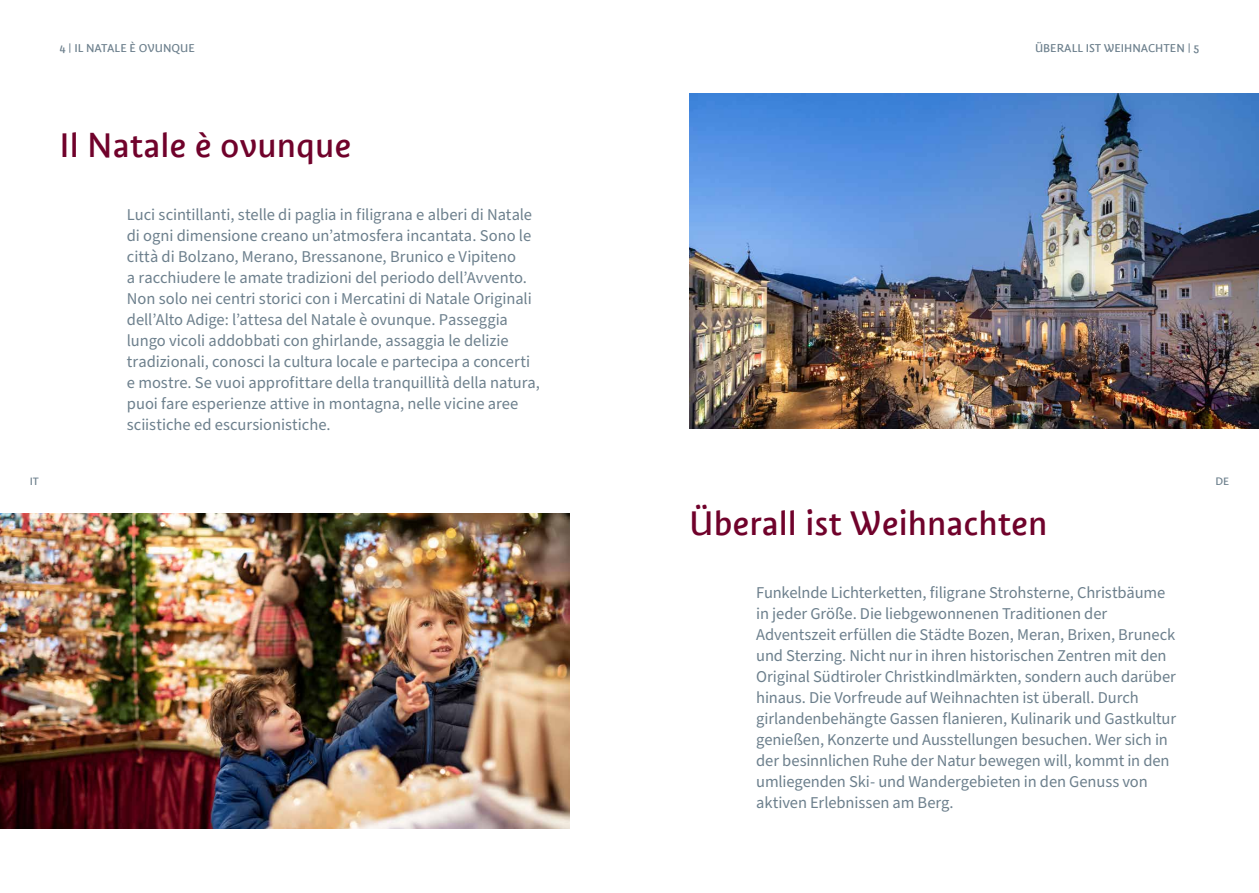
<style>
.page{position:relative;width:1259px;height:893px;background:#fff}
.page>*{position:absolute;margin:0;border:0;box-sizing:border-box;transform-origin:0 0}
.t1{font:36px "Suedtirol Next TT";color:#70022b}
.t2{font:16.5px/21px "Source Sans Pro";letter-spacing:-.005em;color:#6d808d}
.t3{font:12px "Suedtirol Next TT";color:#6d808d}
.t4{font:11.25px "Suedtirol Next TT";color:#6d808d}
</style>
<div class="page">
<img style="left:0;top:514px;width:570px;height:314px">
<img style="left:689px;top:94px;width:570px;height:334px">
<p class="t3" style="left:60px;top:42px;width:137px">4 | IL NATALE È OVUNQUE</p>
<p class="t3" style="left:1035px;top:42px;width:166px">ÜBERALL IST WEIHNACHTEN | 5</p>
<h1 class="t1" style="left:60px;top:124px;width:293px">Il Natale è ovunque</h1>
<p class="t2" style="left:127px;top:204px;width:415px">Luci scintillanti, stelle di paglia in filigrana e alberi di Natale di ogni dimensione creano un’atmosfera incantata. Sono le città di Bolzano, Merano, Bressanone, Brunico e Vipiteno<br>a racchiudere le amate tradizioni del periodo dell’Avvento.<br>Non solo nei centri storici con i Mercatini di Natale Originali dell’Alto Adige: l’attesa del Natale è ovunque. Passeggia lungo vicoli addobbati con ghirlande, assaggia le delizie tradizionali, conosci la cultura locale e partecipa a concerti e mostre. Se vuoi approfittare della tranquillità della natura, puoi fare esperienze attive in montagna, nelle vicine aree sciistiche ed escursionistiche.</p>
<p class="t4" style="left:30px;top:475px;width:11px">IT</p>
<p class="t4" style="left:1215px;top:475px;width:15px">DE</p>
<h1 class="t1" style="left:689px;top:502px;width:360px">Überall ist Weihnachten</h1>
<p class="t2" style="left:756px;top:582px;width:421px">Funkelnde Lichterketten, filigrane Strohsterne, Christbäume in jeder Größe. Die liebgewonnenen Traditionen der Adventszeit erfüllen die Städte Bozen, Meran, Brixen, Bruneck und Sterzing. Nicht nur in ihren historischen Zentren mit den Original Südtiroler Christkindlmärkten, sondern auch darüber hinaus. Die Vorfreude auf Weihnachten ist überall. Durch girlandenbehängte Gassen flanieren, Kulinarik und Gastkultur genießen, Konzerte und Ausstellungen besuchen. Wer sich in der besinnlichen Ruhe der Natur bewegen will, kommt in den umliegenden Ski- und Wandergebieten in den Genuss von aktiven Erlebnissen am Berg.</p>
</div>
